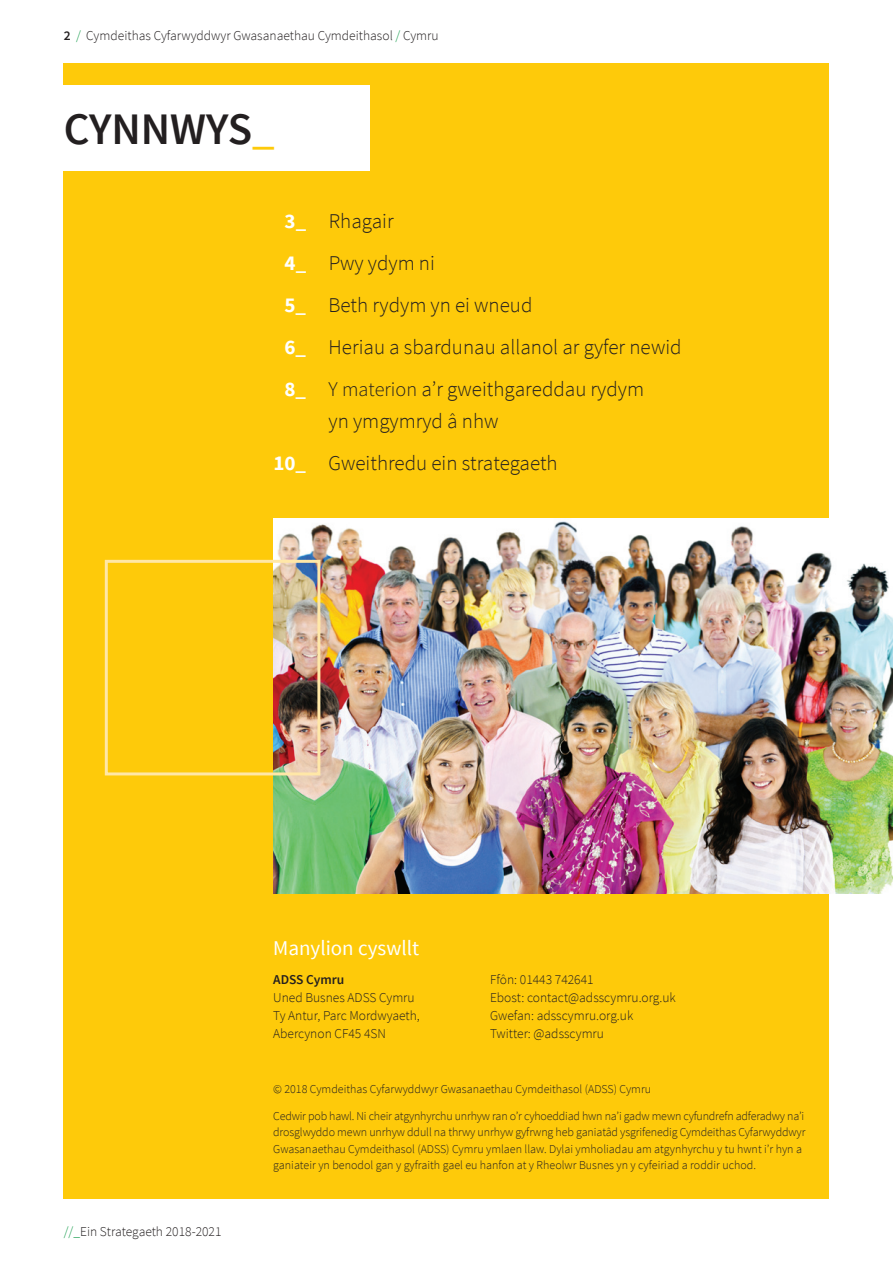
<style>
.page{position:relative;width:893px;height:1263px;background:#fff}
.page>*{position:absolute;margin:0;border:0;box-sizing:border-box;transform-origin:0 0}
.t1{font:600 45px "Source Sans Pro";color:#231f20}
.t2{font:300 21px/42px "Source Sans Pro";color:#231f20}
.t3{font:21px "Source Sans Pro";color:#fff}
.t4{font:300 13.5px/18px "Source Sans Pro";color:#231f20}
.t5{font:600 13.5px "Source Sans Pro";color:#231f20}
.t6{font:300 12px/16.5px "Source Sans Pro";letter-spacing:-.005em;color:#231f20}
.s1{font-weight:600}
.s2{color:#119a48}
.s3{color:#feca0a}
.s4{font-weight:700;color:#fff}
.s5{font-size:20.25px}
</style>
<div class="page">
<div style="left:64px;top:64px;width:765px;height:1135px;background:#feca0a"></div>
<div style="left:51px;top:85px;width:319px;height:85px;background:#fff"></div>
<img style="left:273px;top:519px;width:620px;height:374px">
<div style="left:105px;top:560px;width:215px;height:215px;border:3px solid #ffe7a7"></div>
<p class="t4" style="left:64px;top:26px;width:376px"><span class="s1">2</span> <span class="s2">/</span> Cymdeithas Cyfarwyddwyr Gwasanaethau Cymdeithasol <span class="s2">/</span> Cymru</p>
<h1 class="t1" style="left:64px;top:101px;width:212px">CYNNWYS<span class="s3">_</span></h1>
<h2 class="t2" style="left:285px;top:200px;width:399px"><span class="s4">3_</span> Rhagair<br><span class="s4">4_</span> Pwy ydym ni<br><span class="s4">5_</span> Beth rydym yn ei wneud<br><span class="s4">6_</span> Heriau a sbardunau allanol ar gyfer newid<br><span class="s4">8_</span> Y <span class="s5">materion</span> a’r gweithgareddau rydym</h2>
<h2 class="t2" style="left:273px;top:400px;width:286px;text-align:center">yn ymgymryd â nhw<br><span class="s4">10_</span> Gweithredu ein strategaeth</h2>
<h2 class="t3" style="left:273px;top:935px;width:148px">Manylion cyswllt</h2>
<p class="t5" style="left:273px;top:970px;width:73px">ADSS CYMRU</p>
<p class="t4" style="left:273px;top:988px;width:148px">Uned Busnes ADSS Cymru<br>Ty Antur, Parc Mordwyaeth,<br>Abercynon CF45 4SN</p>
<p class="t4" style="left:490px;top:970px;width:187px">Ffôn: 01443 742641<br>Ebost: contact@adsscymru.org.uk<br>Gwefan: adsscymru.org.uk<br>Twitter: @adsscymru</p>
<p class="t4" style="left:64px;top:1223px;width:159px"><span class="s2">//_</span>Ein Strategaeth 2018-2021</p>
<p class="t6" style="left:273px;top:1081px;width:379px">© 2018 Cymdeithas Cyfarwyddwyr Gwasanaethau Cymdeithasol (ADSS) Cymru</p>
<p class="t6" style="left:273px;top:1108px;width:534px">Cedwir pob hawl. Ni cheir atgynhyrchu unrhyw ran o’r cyhoeddiad hwn na’i gadw mewn cyfundrefn adferadwy na’i drosglwyddo mewn unrhyw ddull na thrwy unrhyw gyfrwng heb ganiatâd ysgrifenedig Cymdeithas Cyfarwyddwyr Gwasanaethau Cymdeithasol (ADSS) Cymru ymlaen llaw. Dylai ymholiadau am atgynhyrchu y tu hwnt i’r hyn a ganiateir yn benodol gan y gyfraith gael eu hanfon at y Rheolwr Busnes yn y cyfeiriad a roddir uchod.</p>
</div>
